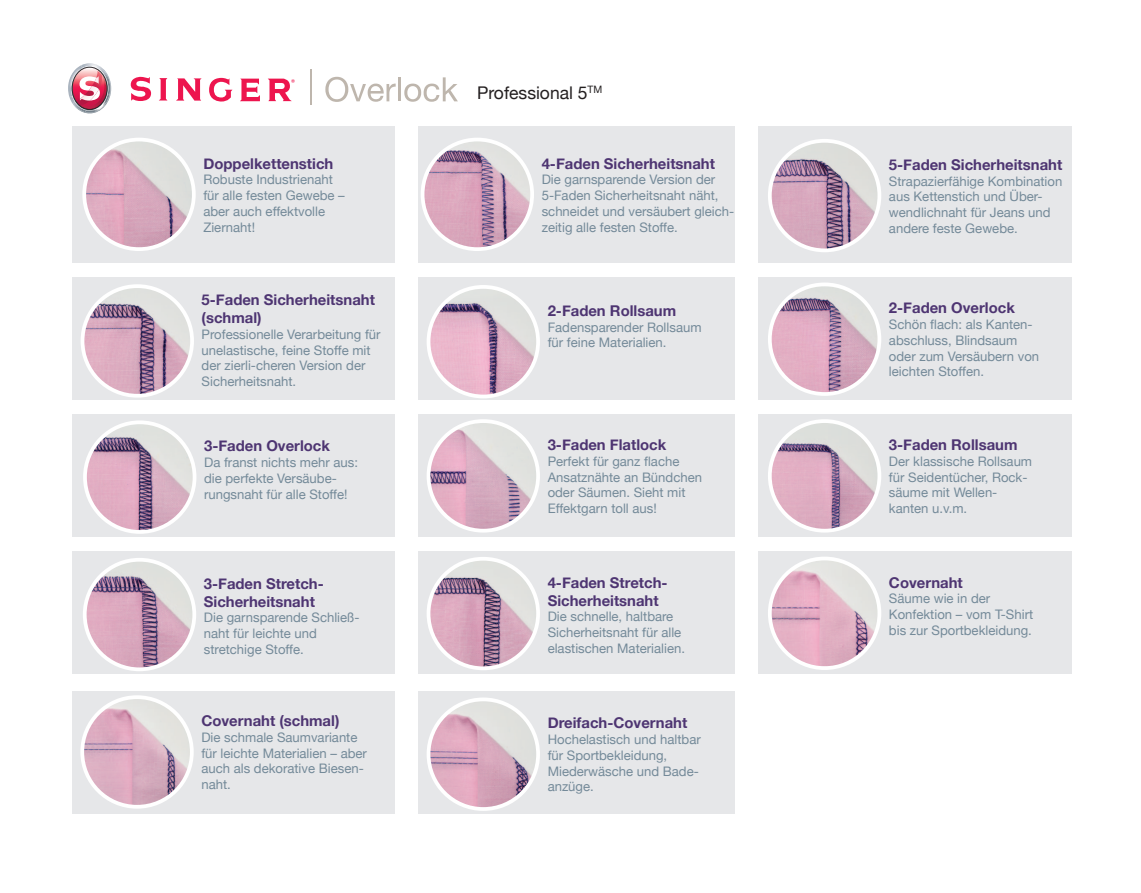
<style>
.page{position:relative;width:1141px;height:893px;background:#fff}
.page>*{position:absolute;margin:0;border:0;box-sizing:border-box;transform-origin:0 0}
.t1{font:17.5px "Helvetica Neue";color:#231f20}
.t2{font:700 14.88px/17.8px "Helvetica Neue";color:#4e3572}
.t3{font:13.12px/15.8px "Helvetica Neue";color:#748a99}
</style>
<div class="page">
<div style="left:72px;top:692px;width:678px;height:122px;background:#e6e7e9"></div>
<div style="left:72px;top:552px;width:999px;height:122px;background:#e6e7e9"></div>
<div style="left:72px;top:126px;width:999px;height:136px;background:#e6e7e9"></div>
<div style="left:72px;top:277px;width:999px;height:122px;background:#e6e7e9"></div>
<div style="left:72px;top:414px;width:999px;height:122px;background:#e6e7e9"></div>
<hr style="left:310px;top:69px;width:1px;height:36px;background:#beb6ad">
<svg style="left:325px;top:77px;width:71px;height:25px"></svg>
<hr style="left:398px;top:77px;width:3px;height:24px;background:#beb6ad">
<svg style="left:404px;top:77px;width:54px;height:25px"></svg>
<svg style="left:68px;top:63px;width:43px;height:50px"></svg>
<svg style="left:131px;top:77px;width:20px;height:24px"></svg>
<svg style="left:159px;top:78px;width:8px;height:23px"></svg>
<svg style="left:176px;top:78px;width:26px;height:23px"></svg>
<svg style="left:209px;top:78px;width:23px;height:24px"></svg>
<svg style="left:240px;top:79px;width:20px;height:22px"></svg>
<svg style="left:268px;top:79px;width:27px;height:22px"></svg>
<div style="left:395px;top:122px;width:23px;height:771px;background:#fff"></div>
<div style="left:735px;top:122px;width:22px;height:771px;background:#fff"></div>
<img style="left:87px;top:140px;width:104px;height:106px">
<div style="left:82px;top:138px;width:114px;height:113px;border:4px solid #fff;border-radius:50%"></div>
<img style="left:423px;top:140px;width:109px;height:109px;border-radius:55px">
<div style="left:421px;top:138px;width:113px;height:113px;border:4px solid #fff;border-radius:50%"></div>
<img style="left:770px;top:141px;width:109px;height:109px;border-radius:54px">
<div style="left:768px;top:139px;width:113px;height:113px;border:4px solid #fff;border-radius:50%"></div>
<img style="left:82px;top:289px;width:107px;height:104px">
<div style="left:81px;top:284px;width:113px;height:114px;border:4px solid #fff;border-radius:50%"></div>
<img style="left:428px;top:290px;width:107px;height:106px">
<div style="left:427px;top:285px;width:113px;height:113px;border:4px solid #fff;border-radius:50%"></div>
<img style="left:770px;top:284px;width:109px;height:110px;border-radius:55px">
<div style="left:768px;top:283px;width:113px;height:113px;border:4px solid #fff;border-radius:50%"></div>
<img style="left:85px;top:422px;width:110px;height:110px;border-radius:55px">
<div style="left:83px;top:420px;width:113px;height:114px;border:4px solid #fff;border-radius:50%"></div>
<img style="left:428px;top:421px;width:110px;height:110px;border-radius:55px">
<div style="left:427px;top:419px;width:113px;height:114px;border:4px solid #fff;border-radius:50%"></div>
<img style="left:770px;top:421px;width:109px;height:110px;border-radius:55px">
<div style="left:768px;top:419px;width:113px;height:114px;border:4px solid #fff;border-radius:50%"></div>
<img style="left:85px;top:560px;width:109px;height:109px;border-radius:54px">
<div style="left:83px;top:558px;width:113px;height:113px;border:4px solid #fff;border-radius:50%"></div>
<img style="left:428px;top:559px;width:110px;height:109px;border-radius:54px">
<div style="left:427px;top:557px;width:113px;height:113px;border:4px solid #fff;border-radius:50%"></div>
<img style="left:770px;top:558px;width:109px;height:107px">
<div style="left:768px;top:557px;width:113px;height:113px;border:4px solid #fff;border-radius:50%"></div>
<img style="left:82px;top:697px;width:110px;height:110px;border-radius:54px">
<div style="left:80px;top:695px;width:114px;height:114px;border:4px solid #fff;border-radius:50%"></div>
<img style="left:428px;top:702px;width:107px;height:104px">
<div style="left:427px;top:697px;width:113px;height:114px;border:4px solid #fff;border-radius:50%"></div>
<p class="t2" style="left:203px;top:154px;width:131px">Doppelkettenstich</p>
<p class="t3" style="left:203px;top:172px;width:143px">Robuste Industrienaht für alle festen Gewebe – aber auch effektvolle<br>Ziernaht!</p>
<p class="t2" style="left:202px;top:291px;width:175px">5-Faden Sicherheitsnaht (schmal)</p>
<p class="t3" style="left:202px;top:326px;width:180px">Professionelle Verarbeitung für unelastische, feine Stoffe mit der zierli-cheren Version der<br>Sicherheitsnaht.</p>
<p class="t2" style="left:204px;top:437px;width:127px">3-Faden Overlock</p>
<p class="t3" style="left:204px;top:454px;width:155px">Da franst nichts mehr aus: die perfekte Versäube&shy;rungsnaht für alle Stoffe!</p>
<p class="t2" style="left:204px;top:574px;width:121px">3-Faden Stretch-<br>Sicherheitsnaht</p>
<p class="t3" style="left:204px;top:610px;width:157px">Die garnsparende Schließ&shy;naht für leichte und stretchige Stoffe.</p>
<p class="t2" style="left:201px;top:712px;width:139px">Covernaht (schmal)</p>
<p class="t3" style="left:201px;top:729px;width:167px">Die schmale Saumvariante für leichte Materialien – aber auch als dekorative Biesen&shy;naht.</p>
<h1 class="t1" style="left:477px;top:83px;width:127px">Professional 5<sup>TM</sup></h1>
<p class="t2" style="left:542px;top:154px;width:175px">4-Faden Sicherheitsnaht</p>
<p class="t3" style="left:542px;top:172px;width:194px">Die garnsparende Version der<br>5-Faden Sicherheitsnaht näht, schneidet und versäubert gleich&shy;zeitig alle festen Stoffe.</p>
<p class="t2" style="left:548px;top:301px;width:130px">2-Faden Rollsaum</p>
<p class="t3" style="left:548px;top:319px;width:155px">Fadensparender Rollsaum für feine Materialien.</p>
<p class="t2" style="left:548px;top:435px;width:120px">3-Faden Flatlock</p>
<p class="t3" style="left:548px;top:453px;width:156px">Perfekt für ganz flache<br>Ansatznähte an Bündchen oder Säumen. Sieht mit<br>Effektgarn toll aus!</p>
<p class="t2" style="left:548px;top:573px;width:121px">4-Faden Stretch-<br>Sicherheitsnaht</p>
<p class="t3" style="left:548px;top:609px;width:139px">Die schnelle, haltbare<br>Sicherheitsnaht für alle elastischen Materialien.</p>
<p class="t2" style="left:548px;top:714px;width:141px">Dreifach-Covernaht</p>
<p class="t3" style="left:548px;top:731px;width:155px">Hochelastisch und haltbar für Sportbekleidung,<br>Miederwäsche und Bade&shy;anzüge.</p>
<p class="t2" style="left:889px;top:155px;width:175px">5-Faden Sicherheitsnaht</p>
<p class="t3" style="left:889px;top:173px;width:175px">Strapazierfähige Kombination aus Kettenstich und Über&shy;wendlichnaht für Jeans und andere feste Gewebe.</p>
<p class="t2" style="left:889px;top:299px;width:127px">2-Faden Overlock</p>
<p class="t3" style="left:889px;top:316px;width:152px">Schön flach: als Kanten&shy;abschluss, Blindsaum oder zum Versäubern von leichten Stoffen.</p>
<p class="t2" style="left:889px;top:435px;width:130px">3-Faden Rollsaum</p>
<p class="t3" style="left:889px;top:453px;width:145px">Der klassische Rollsaum für Seidentücher, Rock&shy;säume mit Wellen&shy;kanten u.v.m.</p>
<p class="t2" style="left:889px;top:573px;width:75px">Covernaht</p>
<p class="t3" style="left:889px;top:590px;width:146px">Säume wie in der<br>Konfektion – vom T-Shirt bis zur Sportbekleidung.</p>
</div>
